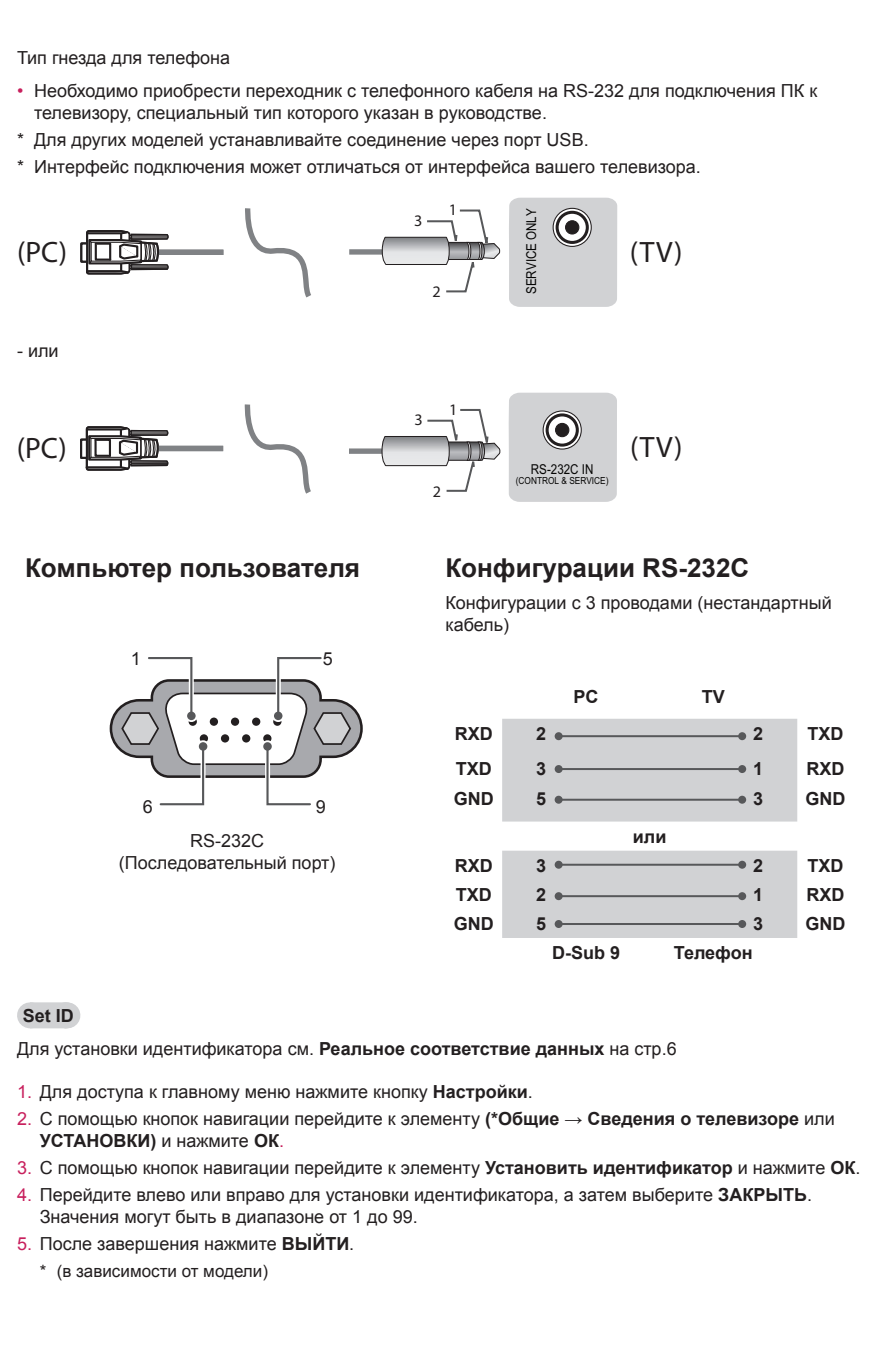
<style>
.page{position:relative;width:891px;height:1372px;background:#fff}
.page>*{position:absolute;margin:0;border:0;box-sizing:border-box;transform-origin:0 0}
.t1{font:29.6px "Myriad Pro";color:#231f20}
.Title3{font:700 26px "Arial";color:#231f20}
.Body{font:18px/21.6px "Arial";color:#231f20}
.Title-Gray{font:700 18px "Arial";color:#231f20}
.Body_Center{font:18px "Arial";color:#231f20}
.Table_Images{font:18px "Arial";color:#231f20}
.t2{font:17px "Arial";color:#231f20}
.t3{font:16.2px "Myriad Pro";color:#231f20}
.t4{font:13.6px "Arial";color:#050504;scale:.85 1}
.t5{font:9.8px "Arial";color:#050504;scale:.85 1}
.s1{color:#c8205d}
.s2{font-weight:700}
</style>
<div class="page">
<div style="left:30px;top:1002px;width:36px;height:26px;background:#d1d2d4"></div>
<svg style="left:48px;top:1002px;width:19px;height:26px"></svg>
<div style="left:509px;top:198px;width:108px;height:109px;background:#d1d2d4"></div>
<div style="left:80px;top:242px;width:13px;height:21px;border:2px solid #231f20"></div>
<svg style="left:85px;top:208px;width:226px;height:90px"></svg>
<div style="left:349px;top:249px;width:55px;height:6px;background:#808285"></div>
<svg style="left:553px;top:208px;width:38px;height:38px"></svg>
<div style="left:552px;top:208px;width:39px;height:39px;border:1px solid #231f20;border-radius:50%"></div>
<div style="left:555px;top:211px;width:33px;height:33px;border:3px solid #231f20;border-radius:50%"></div>
<div style="left:565px;top:221px;width:13px;height:13px;background:#231f20;border-radius:50%"></div>
<div style="left:564px;top:220px;width:15px;height:15px;border:1px solid #231f20;border-radius:50%"></div>
<svg style="left:381px;top:209px;width:119px;height:84px"></svg>
<div style="left:508px;top:393px;width:108px;height:109px;background:#d1d2d4"></div>
<div style="left:80px;top:439px;width:13px;height:20px;border:2px solid #231f20"></div>
<svg style="left:85px;top:404px;width:226px;height:90px"></svg>
<svg style="left:543px;top:411px;width:38px;height:38px"></svg>
<div style="left:542px;top:410px;width:39px;height:40px;border:1px solid #231f20;border-radius:50%"></div>
<div style="left:545px;top:413px;width:33px;height:34px;border:3px solid #231f20;border-radius:50%"></div>
<div style="left:555px;top:423px;width:13px;height:14px;background:#231f20;border-radius:50%"></div>
<div style="left:554px;top:423px;width:15px;height:14px;border:1px solid #231f20;border-radius:50%"></div>
<div style="left:349px;top:448px;width:55px;height:6px;background:#808285"></div>
<svg style="left:381px;top:409px;width:119px;height:83px"></svg>
<svg style="left:110px;top:657px;width:252px;height:149px"></svg>
<div style="left:199px;top:742px;width:8px;height:9px;background:#57585a;border-radius:50%"></div>
<svg style="left:502px;top:719px;width:294px;height:219px;background:#d6d7d9"></svg>
<hr style="left:558px;top:735px;width:183px;height:2px;background:#57585a">
<div style="left:554px;top:732px;width:8px;height:8px;background:#57585a;border-radius:50%"></div>
<div style="left:737px;top:732px;width:8px;height:8px;background:#57585a;border-radius:50%"></div>
<hr style="left:558px;top:799px;width:183px;height:2px;background:#57585a">
<div style="left:554px;top:796px;width:8px;height:8px;background:#57585a;border-radius:50%"></div>
<div style="left:737px;top:796px;width:8px;height:8px;background:#57585a;border-radius:50%"></div>
<hr style="left:558px;top:768px;width:183px;height:2px;background:#57585a">
<div style="left:554px;top:765px;width:8px;height:8px;background:#57585a;border-radius:50%"></div>
<svg style="left:737px;top:765px;width:8px;height:8px"></svg>
<hr style="left:558px;top:864px;width:183px;height:2px;background:#57585a">
<div style="left:554px;top:861px;width:8px;height:8px;background:#57585a;border-radius:50%"></div>
<div style="left:737px;top:861px;width:8px;height:8px;background:#57585a;border-radius:50%"></div>
<hr style="left:558px;top:923px;width:183px;height:2px;background:#57585a">
<div style="left:554px;top:920px;width:8px;height:8px;background:#57585a;border-radius:50%"></div>
<svg style="left:737px;top:920px;width:8px;height:8px"></svg>
<hr style="left:558px;top:895px;width:183px;height:2px;background:#57585a">
<div style="left:554px;top:892px;width:8px;height:8px;background:#57585a;border-radius:50%"></div>
<div style="left:737px;top:892px;width:8px;height:8px;background:#57585a;border-radius:50%"></div>
<p class="Table_Images" style="left:17px;top:46px;width:214px">Тип гнезда для телефона</p>
<p class="Body" style="left:34px;top:80px;width:784px;text-indent:-17px"><span class="s1">•</span> Необходимо приобрести переходник с телефонного кабеля на RS-232 для подключения ПК к телевизору, специальный тип которого указан в руководстве.</p>
<p class="Body" style="left:17px;top:129px;width:573px">* Для других моделей устанавливайте соединение через порт USB.</p>
<p class="Body" style="left:17px;top:156px;width:685px">* Интерфейс подключения может отличаться от интерфейса вашего телевизора.</p>
<p class="t5" style="left:518px;top:86px;width:110px">(CONTROL &amp; SERVICE)</p>
<p class="t1" style="left:18px;top:91px;width:52px">(PC)</p>
<p class="t1" style="left:18px;top:127px;width:52px">(PC)</p>
<p class="t3" style="left:449px;top:200px;width:10px">1</p>
<p class="t4" style="left:522px;top:294px;width:102px;rotate:-90deg">S RVICE ONLY</p>
<p class="t3" style="left:414px;top:210px;width:10px">3</p>
<p class="t1" style="left:17px;top:234px;width:52px">(PC)</p>
<p class="t1" style="left:629px;top:234px;width:54px">(TV)</p>
<p class="t4" style="left:522px;top:331px;width:102px;rotate:-90deg">SERVICE ONLY</p>
<p class="t3" style="left:432px;top:282px;width:10px">2</p>
<p class="Table_Images" style="left:17px;top:339px;width:43px">- или</p>
<p class="t3" style="left:414px;top:410px;width:10px">3</p>
<p class="t3" style="left:449px;top:399px;width:10px">1</p>
<p class="t1" style="left:17px;top:430px;width:52px">(PC)</p>
<p class="t1" style="left:629px;top:429px;width:54px">(TV)</p>
<p class="t3" style="left:432px;top:481px;width:10px">2</p>
<p class="t4" style="left:530px;top:461px;width:75px">RS-232C IN</p>
<p class="t5" style="left:515px;top:474px;width:110px">(CONTROL &amp; SERVICE)</p>
<p class="Title3" style="left:25px;top:550px;width:336px">Компьютер пользователя</p>
<p class="Title3" style="left:445px;top:550px;width:305px">Конфигурации RS-232C</p>
<p class="Body" style="left:445px;top:593px;width:388px">Конфигурации с 3 проводами (нестандартный кабель)</p>
<p class="Body" style="left:131px;top:648px;width:12px">1</p>
<p class="Body" style="left:323px;top:648px;width:12px">5</p>
<p class="Body" style="left:143px;top:796px;width:12px">6</p>
<p class="Body" style="left:316px;top:796px;width:12px">9</p>
<p class="Body_Center" style="left:190px;top:829px;width:76px">RS-232C</p>
<p class="Body_Center" style="left:119px;top:851px;width:218px">(Последовательный порт)</p>
<p class="Title-Gray" style="left:573px;top:685px;width:27px">PC</p>
<p class="Title-Gray" style="left:701px;top:685px;width:25px">TV</p>
<p class="t4" style="left:437px;top:714px;width:75px">RS-232C IN</p>
<p class="Title-Gray" style="left:454px;top:722px;width:39px">RXD</p>
<p class="Title-Gray" style="left:536px;top:722px;width:12px">2</p>
<p class="Title-Gray" style="left:752px;top:722px;width:12px">2</p>
<p class="Title-Gray" style="left:807px;top:722px;width:37px">TXD</p>
<p class="Title-Gray" style="left:455px;top:757px;width:37px">TXD</p>
<p class="Title-Gray" style="left:536px;top:757px;width:12px">3</p>
<p class="Title-Gray" style="left:752px;top:757px;width:12px">1</p>
<p class="Title-Gray" style="left:806px;top:757px;width:39px">RXD</p>
<p class="Title-Gray" style="left:453px;top:786px;width:41px">GND</p>
<p class="Title-Gray" style="left:536px;top:786px;width:12px">5</p>
<p class="Title-Gray" style="left:752px;top:786px;width:12px">3</p>
<p class="Title-Gray" style="left:805px;top:786px;width:41px">GND</p>
<p class="Title-Gray" style="left:632px;top:824px;width:35px">или</p>
<p class="Title-Gray" style="left:454px;top:854px;width:39px">RXD</p>
<p class="Title-Gray" style="left:536px;top:854px;width:12px">3</p>
<p class="Title-Gray" style="left:752px;top:854px;width:12px">2</p>
<p class="Title-Gray" style="left:807px;top:854px;width:37px">TXD</p>
<p class="Title-Gray" style="left:455px;top:883px;width:37px">TXD</p>
<p class="Title-Gray" style="left:536px;top:883px;width:12px">2</p>
<p class="Title-Gray" style="left:752px;top:883px;width:12px">1</p>
<p class="Title-Gray" style="left:806px;top:883px;width:39px">RXD</p>
<p class="Title-Gray" style="left:453px;top:912px;width:41px">GND</p>
<p class="Title-Gray" style="left:536px;top:912px;width:12px">5</p>
<p class="Title-Gray" style="left:752px;top:912px;width:12px">3</p>
<p class="Title-Gray" style="left:805px;top:912px;width:41px">GND</p>
<p class="Title-Gray" style="left:552px;top:941px;width:70px">D-Sub 9</p>
<p class="Title-Gray" style="left:673px;top:941px;width:80px">Телефон</p>
<p class="Title-Gray" style="left:23px;top:1003px;width:53px">Set ID</p>
<p class="Body" style="left:17px;top:1038px;width:661px">Для установки идентификатора см. <span class="s2">Реальное соответствие данных</span> на стр.6</p>
<p class="Body" style="left:17px;top:1081px;width:517px"><span class="s1">1.</span> Для доступа к главному меню нажмите кнопку <span class="s2">Настройки</span>.</p>
<p class="Body" style="left:40px;top:1108px;width:796px;text-indent:-23px"><span class="s1">2.</span> С помощью кнопок навигации перейдите к элементу <span class="s2">(*Общие → Сведения о телевизоре</span> или<br><span class="s2">УСТАНОВКИ)</span> и нажмите <span class="s2">ОК</span><span class="s1">.</span></p>
<p class="Body" style="left:17px;top:1157px;width:844px"><span class="s1">3.</span> С помощью кнопок навигации перейдите к элементу <span class="s2">Установить идентификатор</span> и нажмите <span class="s2">ОК</span>.</p>
<p class="Body" style="left:40px;top:1184px;width:773px;text-indent:-23px"><span class="s1">4.</span> Перейдите влево или вправо для установки идентификатора, а затем выберите <span class="s2">ЗАКРЫТЬ</span>.<br>Значения могут быть в диапазоне от 1 до 99.</p>
<p class="Body" style="left:17px;top:1233px;width:338px"><span class="s1">5.</span> После завершения нажмите <span class="s2">ВЫЙТИ</span>.</p>
<p class="t2" style="left:40px;top:1260px;width:230px">* (в зависимости от модели)</p>
</div>
